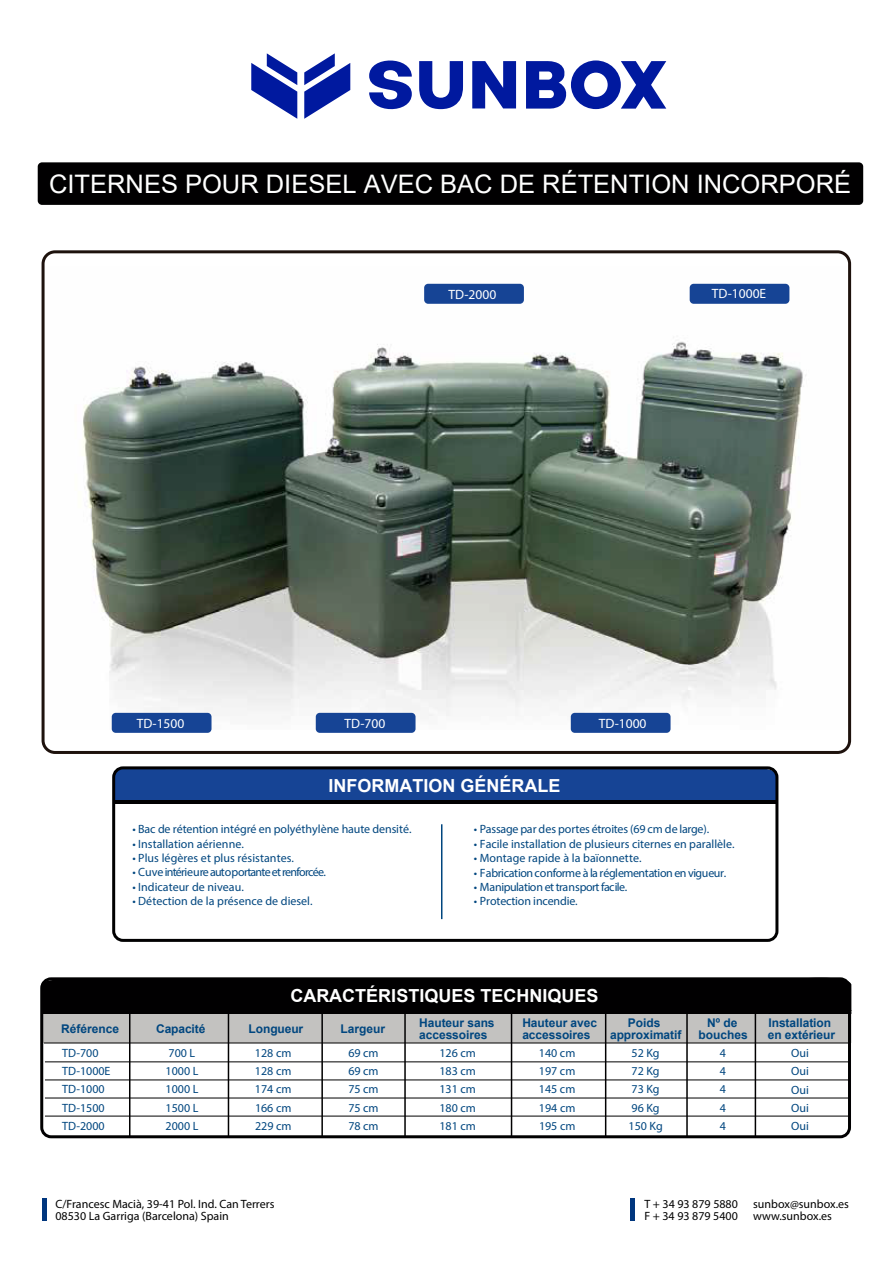
<style>
.page{position:relative;width:893px;height:1263px;background:#fff}
.page>*{position:absolute;margin:0;border:0;box-sizing:border-box;transform-origin:0 0}
.t1{font:25.5px "Arial";color:#fff}
.t2{font:700 18px "Arial";color:#fff}
.t3{font:13.5px "Myriad Pro";color:#fff}
.t4{font:12px/18px "Myriad Pro";color:#00467f;text-align:justify}
.t5{font:700 12px/12px "Arial";letter-spacing:-.005em;color:#00467f}
.t6{font:12px/12px "Myriad Pro";color:#010001}
.t7{font:12px "Myriad Pro";letter-spacing:-.045em;color:#00467f}
.t8{font:12px "Myriad Pro";letter-spacing:-.025em;color:#00467f}
.t9{font:12px "Myriad Pro";letter-spacing:-.06em;color:#00467f}
</style>
<div class="page">
<img style="left:83px;top:283px;width:723px;height:447px">
<div style="left:38px;top:162px;width:825px;height:43px;background:#010001;border-radius:4px"></div>
<div style="left:42px;top:1199px;width:5px;height:22px;background:#00367e"></div>
<hr style="left:630px;top:1199px;width:4px;height:22px;background:#00367e">
<div style="left:42px;top:250px;width:809px;height:504px;border:3px solid #1e120d;border-radius:12px"></div>
<div style="left:41px;top:976px;width:811px;height:34px;background:#010001"></div>
<div style="left:41px;top:1013px;width:811px;height:30px;background:#c3c2c0"></div>
<hr style="left:42px;top:1010px;width:810px;height:4px;background:#010001">
<div style="left:40px;top:977px;width:811px;height:161px;border:3px solid #010001;border-radius:9px"></div>
<div style="left:114px;top:766px;width:663px;height:34px;background:#164495"></div>
<hr style="left:114px;top:800px;width:663px;height:4px;background:#010001">
<div style="left:112px;top:766px;width:666px;height:176px;border:3px solid #010001;border-radius:9px"></div>
<hr style="left:44px;top:1043px;width:805px;height:1px;background:#010001">
<hr style="left:45px;top:1061px;width:806px;height:1px;background:#010001">
<hr style="left:45px;top:1080px;width:806px;height:1px;background:#010001">
<hr style="left:45px;top:1098px;width:806px;height:1px;background:#010001">
<hr style="left:45px;top:1116px;width:806px;height:1px;background:#010001">
<hr style="left:129px;top:1013px;width:1px;height:124px;background:#010001">
<hr style="left:228px;top:1013px;width:1px;height:124px;background:#010001">
<hr style="left:321px;top:1013px;width:2px;height:124px;background:#010001">
<hr style="left:404px;top:1013px;width:2px;height:124px;background:#010001">
<hr style="left:511px;top:1013px;width:1px;height:124px;background:#010001">
<hr style="left:605px;top:1013px;width:1px;height:124px;background:#010001">
<hr style="left:686px;top:1013px;width:2px;height:124px;background:#010001">
<hr style="left:755px;top:1013px;width:1px;height:124px;background:#010001">
<hr style="left:441px;top:824px;width:1px;height:95px;background:#00467f">
<div style="left:112px;top:713px;width:100px;height:20px;background:#164495;border-radius:4px"></div>
<div style="left:316px;top:713px;width:100px;height:20px;background:#164495;border-radius:4px"></div>
<div style="left:571px;top:713px;width:100px;height:20px;background:#164495;border-radius:4px"></div>
<div style="left:424px;top:284px;width:100px;height:20px;background:#164495;border-radius:4px"></div>
<div style="left:690px;top:284px;width:99px;height:20px;background:#164495;border-radius:4px"></div>
<svg style="left:251px;top:53px;width:46px;height:66px"></svg>
<svg style="left:304px;top:53px;width:46px;height:66px"></svg>
<svg style="left:419px;top:61px;width:44px;height:48px"></svg>
<svg style="left:526px;top:60px;width:140px;height:49px"></svg>
<svg style="left:369px;top:60px;width:43px;height:50px"></svg>
<svg style="left:472px;top:61px;width:44px;height:47px"></svg>
<h1 class="t1" style="left:49px;top:166px;width:803px">CITERNES POUR DIESEL AVEC BAC DE RÉTENTION INCORPORÉ</h1>
<p class="t3" style="left:449px;top:286px;width:49px">TD-2000</p>
<p class="t3" style="left:712px;top:285px;width:56px">TD-1000E</p>
<p class="t3" style="left:137px;top:715px;width:49px">TD-1500</p>
<p class="t3" style="left:344px;top:715px;width:42px">TD-700</p>
<p class="t3" style="left:599px;top:715px;width:49px">TD-1000</p>
<h2 class="t2" style="left:328px;top:772px;width:234px">INFORMATION GÉNÉRALE</h2>
<p class="t4" style="left:132px;top:820px;width:281px">• Bac de rétention intégré en polyéthylène haute densité.</p>
<p class="t4" style="left:132px;top:834px;width:113px">• Installation aérienne.</p>
<p class="t4" style="left:132px;top:849px;width:163px">• Plus légères et plus résistantes.</p>
<p class="t9" style="left:132px;top:865px;width:195px">• Cuve intérieureautoportanteet renforcée.</p>
<p class="t4" style="left:132px;top:878px;width:113px">• Indicateur de niveau.</p>
<p class="t4" style="left:132px;top:892px;width:182px">• Détection de la présence de diesel.</p>
<p class="t8" style="left:474px;top:822px;width:237px">• Passage par des portes étroites (69 cm de large).</p>
<p class="t4" style="left:474px;top:835px;width:262px">• Facile installation de plusieurs citernes en parallèle.</p>
<p class="t4" style="left:474px;top:849px;width:169px">• Montage rapide à la baïonnette.</p>
<p class="t7" style="left:474px;top:865px;width:254px">• Fabrication conforme à la réglementation en vigueur.</p>
<p class="t7" style="left:474px;top:880px;width:155px">• Manipulation et transport facile.</p>
<p class="t4" style="left:474px;top:892px;width:105px">• Protection incendie.</p>
<h2 class="t2" style="left:290px;top:982px;width:310px">CARACTÉRISTIQUES TECHNIQUES</h2>
<p class="t5" style="left:610px;top:1017px;width:73px;text-align:center">Poids approximatif</p>
<p class="t5" style="left:698px;top:1017px;width:51px;text-align:center">Nº de bouches</p>
<p class="t5" style="left:156px;top:1023px;width:51px">Capacité</p>
<p class="t5" style="left:249px;top:1023px;width:56px">Longueur</p>
<p class="t5" style="left:341px;top:1023px;width:46px">Largeur</p>
<p class="t5" style="left:419px;top:1017px;width:77px">Hauteur sans accessoires</p>
<p class="t5" style="left:522px;top:1017px;width:76px">Hauteur avec accessoires</p>
<p class="t5" style="left:768px;top:1017px;width:69px">Installation en extérieur</p>
<p class="t5" style="left:61px;top:1023px;width:60px">Référence</p>
<p class="t4" style="left:62px;top:1044px;width:38px">TD-700</p>
<p class="t4" style="left:169px;top:1044px;width:28px">700 L</p>
<p class="t4" style="left:255px;top:1044px;width:38px">128 cm</p>
<p class="t4" style="left:348px;top:1044px;width:32px">69 cm</p>
<p class="t4" style="left:439px;top:1044px;width:38px">126 cm</p>
<p class="t4" style="left:539px;top:1044px;width:38px">140 cm</p>
<p class="t4" style="left:632px;top:1044px;width:30px">52 Kg</p>
<p class="t4" style="left:720px;top:1044px;width:8px">4</p>
<p class="t4" style="left:791px;top:1044px;width:19px">Oui Oui Oui Oui Oui</p>
<p class="t4" style="left:62px;top:1062px;width:50px">TD-1000E</p>
<p class="t4" style="left:166px;top:1062px;width:34px">1000 L</p>
<p class="t4" style="left:255px;top:1062px;width:38px">128 cm</p>
<p class="t4" style="left:348px;top:1062px;width:32px">69 cm</p>
<p class="t4" style="left:439px;top:1062px;width:38px">183 cm</p>
<p class="t4" style="left:539px;top:1062px;width:38px">197 cm</p>
<p class="t4" style="left:632px;top:1062px;width:30px">72 Kg</p>
<p class="t4" style="left:720px;top:1062px;width:8px">4</p>
<p class="t4" style="left:62px;top:1080px;width:44px">TD-1000</p>
<p class="t4" style="left:166px;top:1080px;width:34px">1000 L</p>
<p class="t4" style="left:255px;top:1080px;width:38px">174 cm</p>
<p class="t4" style="left:348px;top:1080px;width:32px">75 cm</p>
<p class="t4" style="left:439px;top:1080px;width:38px">131 cm</p>
<p class="t4" style="left:539px;top:1080px;width:38px">145 cm</p>
<p class="t4" style="left:632px;top:1080px;width:30px">73 Kg</p>
<p class="t4" style="left:720px;top:1080px;width:8px">4</p>
<p class="t4" style="left:62px;top:1098px;width:44px">TD-1500</p>
<p class="t4" style="left:166px;top:1098px;width:34px">1500 L</p>
<p class="t4" style="left:255px;top:1098px;width:38px">166 cm</p>
<p class="t4" style="left:348px;top:1098px;width:32px">75 cm</p>
<p class="t4" style="left:439px;top:1098px;width:38px">180 cm</p>
<p class="t4" style="left:539px;top:1098px;width:38px">194 cm</p>
<p class="t4" style="left:632px;top:1098px;width:30px">96 Kg</p>
<p class="t4" style="left:720px;top:1098px;width:8px">4</p>
<p class="t4" style="left:62px;top:1116px;width:44px">TD-2000</p>
<p class="t4" style="left:166px;top:1116px;width:34px">2000 L</p>
<p class="t4" style="left:255px;top:1116px;width:38px">229 cm</p>
<p class="t4" style="left:348px;top:1116px;width:32px">78 cm</p>
<p class="t4" style="left:439px;top:1116px;width:38px">181 cm</p>
<p class="t4" style="left:539px;top:1116px;width:38px">195 cm</p>
<p class="t4" style="left:629px;top:1116px;width:36px">150 Kg</p>
<p class="t4" style="left:720px;top:1116px;width:8px">4</p>
<p class="t6" style="left:55px;top:1198px;width:221px">C/Francesc Macià, 39-41 Pol. Ind. Can Terrers<br>08530 La Garriga (Barcelona) Spain</p>
<p class="t6" style="left:644px;top:1198px;width:95px">T + 34 93 879 5880</p>
<p class="t6" style="left:753px;top:1198px;width:97px">sunbox@sunbox.es</p>
<p class="t6" style="left:644px;top:1210px;width:95px">F + 34 93 879 5400</p>
<p class="t6" style="left:753px;top:1210px;width:80px">www.sunbox.es</p>
</div>
